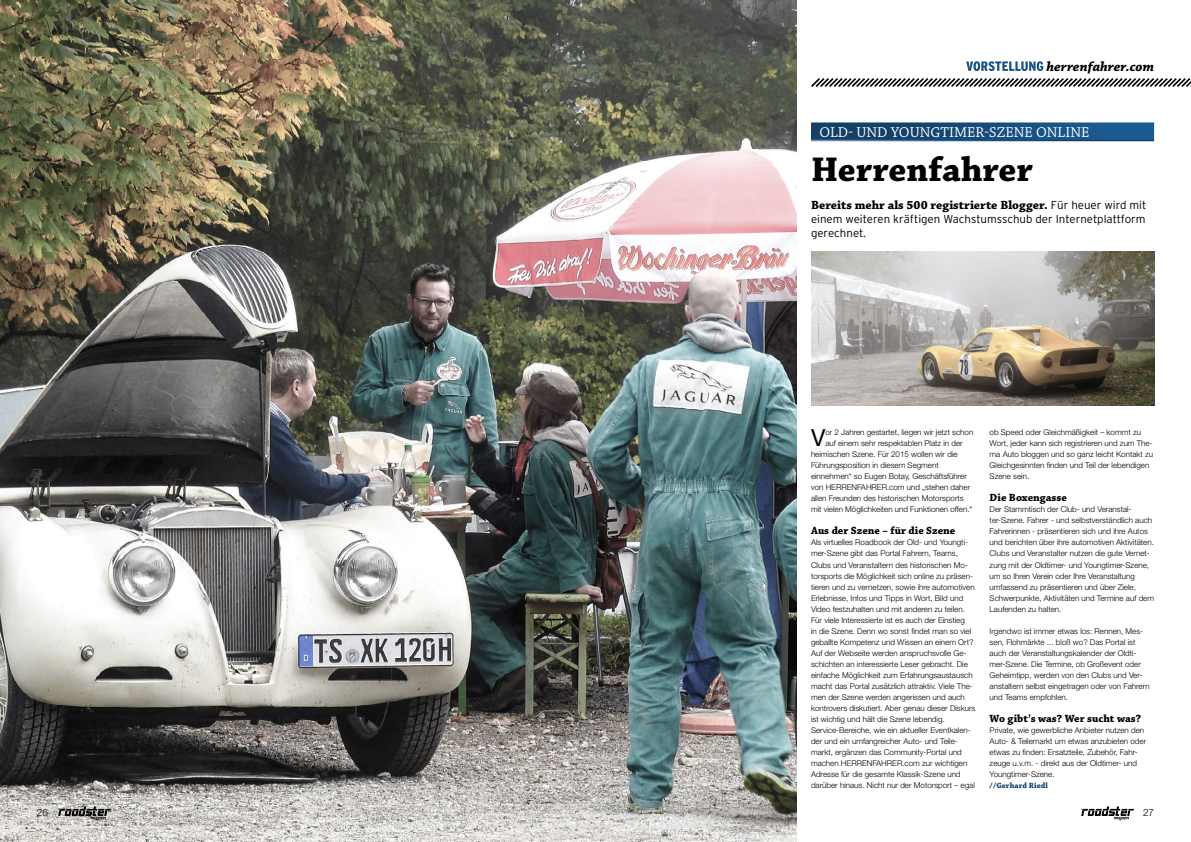
<style>
.page{position:relative;width:1191px;height:842px;background:#fff}
.page>*{position:absolute;margin:0;border:0;box-sizing:border-box;transform-origin:0 0}
.Headline{font:700 36px "Chaparral Pro";color:#000}
.Lauftext_mit_Initial{font:23.5px "Helvetica Neue";color:#000}
.Overline{font:15px "Chaparral Pro";color:#fff}
.Rubrik{font:italic 700 14px "Chaparral Pro";color:#000}
.Vorspann{font:700 12.5px "Chaparral Pro";color:#000}
.Vorspann-2{font:300 11.5px/14px "Interstate";color:#000}
.Zwischentitel{font:700 11px "Chaparral Pro";color:#000}
.t1{font:300 10px "Helvetica Neue";color:#000}
.Lauftext_ohne_Initia{font:300 8px/11px "Helvetica Neue";color:#000}
.Lauftext_mit_Initial-2{font:300 8px "Helvetica Neue";color:#000}
.Schlusszeile{font:700 8px "Chaparral Pro";letter-spacing:.01em;color:#124069}
.s1{font-family:"Interstate";font-weight:900;font-style:normal;font-stretch:condensed;font-size:13.5px;color:#fff}
.s2{font-family:"Interstate";font-weight:300;font-size:11.5px}
</style>
<div class="page">
<svg style="left:1080px;top:806px;width:53px;height:14px"></svg>
<svg style="left:811px;top:78px;width:380px;height:9px"></svg>
<div style="left:811px;top:122px;width:343px;height:19px;background:linear-gradient(to right,#103b61,#1c5d96)"></div>
<hr style="left:811px;top:140px;width:343px;height:1px;background:#fff">
<img style="left:0;top:0;width:797px;height:842px">
<img style="left:811px;top:251px;width:343px;height:155px">
<svg style="left:57px;top:806px;width:54px;height:14px"></svg>
<p class="t1" style="left:37px;top:806px;width:13px">26</p>
<p class="Rubrik" style="left:966px;top:58px;width:190px"><span class="s1">VORSTELLUNG</span> herrenfahrer.com</p>
<p class="Overline" style="left:819px;top:124px;width:271px">OLD- UND YOUNGTIMER-SZENE ONLINE</p>
<p class="Headline" style="left:811px;top:148px;width:223px">Herrenfahrer</p>
<p class="Vorspann" style="left:811px;top:198px;width:337px">Bereits mehr als 500 registrierte Blogger. <span class="s2">Für heuer wird mit</span></p>
<p class="Vorspann-2" style="left:811px;top:212px;width:336px">einem weiteren kräftigen Wachstumsschub der Internetplattform gerechnet.</p>
<p class="Lauftext_mit_Initial" style="left:811px;top:421px;width:16px">V</p>
<p class="Lauftext_mit_Initial-2" style="left:825px;top:427px;width:149px">or 2 Jahren gestartet, liegen wir jetzt schon</p>
<p class="Lauftext_mit_Initial-2" style="left:825px;top:438px;width:139px">auf einem sehr respektablen Platz in der</p>
<p class="Lauftext_mit_Initial-2" style="left:811px;top:449px;width:148px">heimischen Szene. Für 2015 wollen wir die</p>
<p class="Lauftext_mit_Initial-2" style="left:811px;top:460px;width:129px">Führungsposition in diesem Segment</p>
<p class="Lauftext_ohne_Initia" style="left:811px;top:471px;width:163px">einnehmen“ so Eugen Botay, Geschäftsführer von HERRENFAHRER.com und „stehen daher allen Freunden des historischen Motorsports mit vielen Möglichkeiten und Funktionen offen.“</p>
<p class="Zwischentitel" style="left:811px;top:524px;width:146px">Aus der Szene – für die Szene</p>
<p class="Lauftext_ohne_Initia" style="left:811px;top:537px;width:165px">Als virtuelles Roadbook der Old- und Youngti&shy;mer-Szene gibt das Portal Fahrern, Teams, Clubs und Veranstaltern des historischen Mo&shy;torsports die Möglichkeit sich online zu präsen&shy;tieren und zu vernetzen, sowie ihre automotiven Erlebnisse, Infos und Tipps in Wort, Bild und Video festzuhalten und mit anderen zu teilen.<br>Für viele Interessierte ist es auch der Einstieg<br>in die Szene. Denn wo sonst findet man so viel geballte Kompetenz und Wissen an einem Ort?</p>
<p class="Lauftext_ohne_Initia" style="left:811px;top:647px;width:166px">Auf der Webseite werden anspruchsvolle Ge&shy;schichten an interessierte Leser gebracht. Die einfache Möglichkeit zum Erfahrungsaustausch macht das Portal zusätzlich attraktiv. Viele The&shy;men der Szene werden angerissen und auch kontrovers diskutiert. Aber genau dieser Diskurs ist wichtig und hält die Szene lebendig.</p>
<p class="Lauftext_ohne_Initia" style="left:811px;top:725px;width:165px">Service-Bereiche, wie ein aktueller Eventkalen&shy;der und ein umfangreicher Auto- und Teile&shy;markt, ergänzen das Community-Portal und machen HERRENFAHRER.com zur wichtigen Adresse für die gesamte Klassik-Szene und darüber hinaus. Nicht nur der Motorsport – egal</p>
<p class="Lauftext_ohne_Initia" style="left:989px;top:426px;width:165px">ob Speed oder Gleichmäßigkeit – kommt zu Wort, jeder kann sich registrieren und zum The&shy;ma Auto bloggen und so ganz leicht Kontakt zu Gleichgesinnten finden und Teil der lebendigen Szene sein.</p>
<p class="Zwischentitel" style="left:989px;top:491px;width:79px">Die Boxengasse</p>
<p class="Lauftext_ohne_Initia" style="left:989px;top:504px;width:166px">Der Stammtisch der Club- und Veranstal&shy;ter-Szene. Fahrer - und selbstverständlich auch Fahrerinnen - präsentieren sich und ihre Autos und berichten über ihre automotiven Aktivitäten.<br>Clubs und Veranstalter nutzen die gute Vernet&shy;zung mit der Oldtimer- und Youngtimer-Szene, um so Ihren Verein oder Ihre Veranstaltung umfassend zu präsentieren und über Ziele, Schwerpunkte, Aktivitäten und Termine auf dem Laufenden zu halten.</p>
<p class="Lauftext_ohne_Initia" style="left:989px;top:625px;width:162px">Irgendwo ist immer etwas los: Rennen, Mes&shy;sen, Flohmärkte ... bloß wo? Das Portal ist auch der Veranstaltungskalender der Oldti&shy;mer-Szene. Die Termine, ob Großevent oder Geheimtipp, werden von den Clubs und Ver&shy;anstaltern selbst eingetragen oder von Fahrern und Teams empfohlen.</p>
<p class="Zwischentitel" style="left:989px;top:712px;width:153px">Wo gibt's was? Wer sucht was?</p>
<p class="Lauftext_ohne_Initia" style="left:989px;top:725px;width:158px">Private, wie gewerbliche Anbieter nutzen den Auto- &amp; Teilemarkt um etwas anzubieten oder etwas zu finden: Ersatzteile, Zubehör, Fahr&shy;zeuge u.v.m. - direkt aus der Oldtimer- und Youngtimer-Szene.</p>
<p class="Schlusszeile" style="left:989px;top:781px;width:60px">//Gerhard Riedl</p>
<p class="t1" style="left:1143px;top:806px;width:13px">27</p>
</div>
